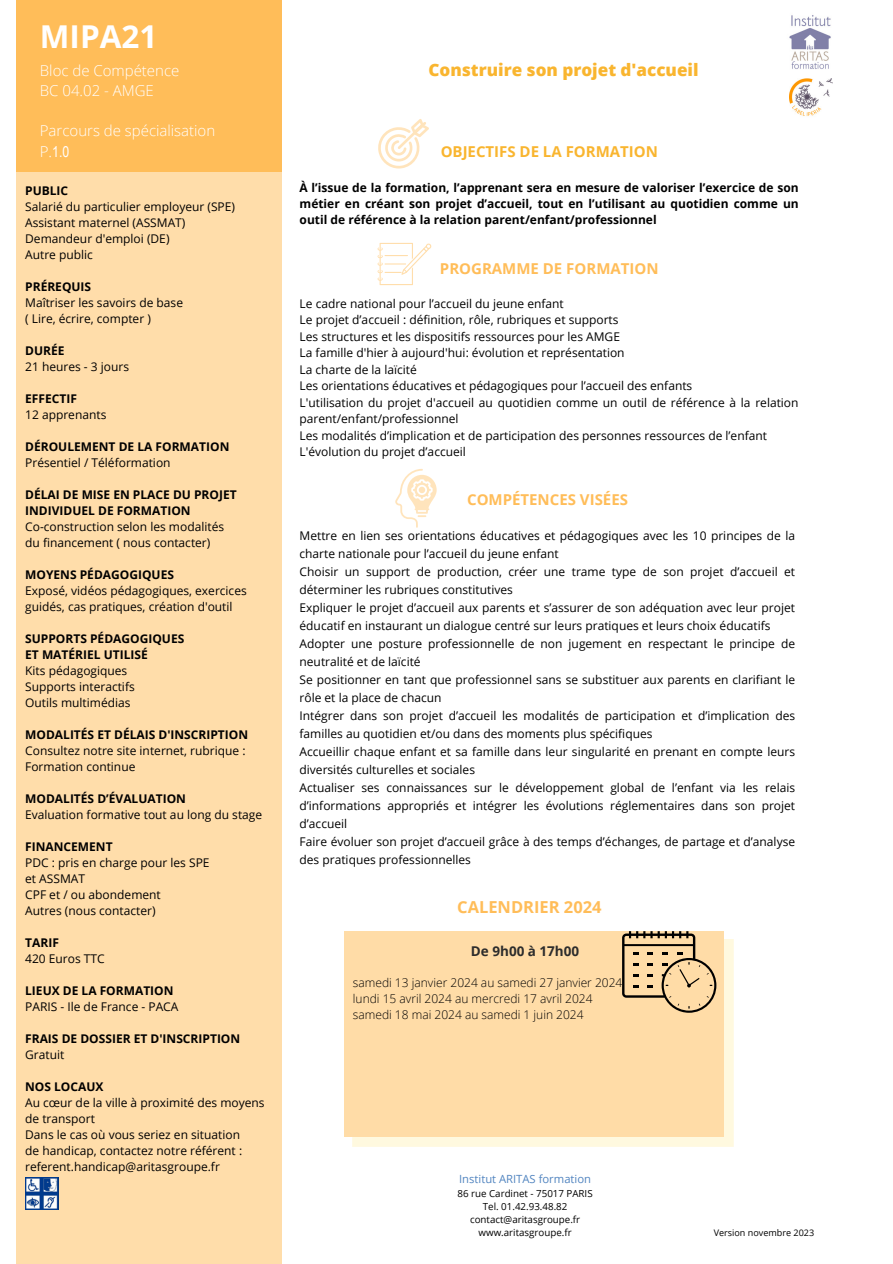
<style>
.page{position:relative;width:893px;height:1264px;background:#fff}
.page>*{position:absolute;margin:0;border:0;box-sizing:border-box;transform-origin:0 0}
.t1{font:700 31.5px "Open Sans";color:#fff}
.t2{font:800 17.1px "Open Sans";color:#f9b52f}
.t3{font:700 16.5px "Open Sans";color:#ffbd59}
.t4{font:300 15px/20.2px "Open Sans";color:#fff}
.t5{font:700 15px "Open Sans";color:#ffbd59}
.t6{font:700 15px "Open Sans";color:#f9b52f}
.t7{font:700 13.5px "Open Sans";color:#2c2c2c}
.t8{font:12px/18px "Open Sans";color:#000}
.t9{font:700 12px/16px "Open Sans";color:#000;text-align:justify}
.t10{font:300 12px "Open Sans";color:#000}
.t11{font:11.25px "Open Sans";color:#5285c0}
.t12{font:9.75px "Open Sans";color:#000}
.t13{font:9px "Open Sans";color:#000}
.s1{font-family:"Arial Narrow";font-weight:400}
</style>
<div class="page">
<div style="left:17px;top:130px;width:265px;height:1133px;background:#fda"></div>
<div style="left:17px;top:0;width:265px;height:171px;background:#ffbd59"></div>
<svg style="left:352px;top:939px;width:381px;height:207px;background:#fff6d9"></svg>
<div style="left:344px;top:931px;width:379px;height:205px;background:#ffdca7"></div>
<svg style="left:622px;top:931px;width:94px;height:81px"></svg>
<svg style="left:378px;top:119px;width:51px;height:49px"></svg>
<svg style="left:395px;top:469px;width:41px;height:58px"></svg>
<svg style="left:377px;top:243px;width:54px;height:42px"></svg>
<img style="left:789px;top:15px;width:42px;height:54px">
<img style="left:789px;top:78px;width:43px;height:38px">
<img style="left:25px;top:1177px;width:34px;height:32px">
<p class="t1" style="left:40px;top:15px;width:119px">MIPA21</p>
<p class="t4" style="left:40px;top:60px;width:141px">Bloc de Compétence<br>BC 04.02 - AMGE</p>
<p class="t4" style="left:40px;top:120px;width:177px">Parcours de spécialisation<br>P.<span class="s1">1.0</span></p>
<p class="t9" style="left:25px;top:182px;width:45px">PUBLIC</p>
<p class="t8" style="left:25px;top:197px;width:211px">Salarié du particulier employeur (SPE)</p>
<p class="t8" style="left:25px;top:213px;width:162px">Assistant maternel (ASSMAT)</p>
<p class="t8" style="left:25px;top:229px;width:146px">Demandeur d'emploi (DE)</p>
<p class="t8" style="left:25px;top:245px;width:69px">Autre public</p>
<p class="t9" style="left:25px;top:278px;width:67px">PRÉREQUIS</p>
<p class="t8" style="left:25px;top:293px;width:159px">Maîtriser les savoirs de base</p>
<p class="t8" style="left:25px;top:309px;width:127px">( Lire, écrire, compter )</p>
<p class="t9" style="left:25px;top:342px;width:41px">DURÉE</p>
<p class="t8" style="left:25px;top:357px;width:105px">21 heures - 3 jours</p>
<p class="t9" style="left:25px;top:390px;width:53px">EFFECTIF</p>
<p class="t8" style="left:25px;top:405px;width:83px">12 apprenants</p>
<p class="t9" style="left:25px;top:438px;width:206px">DÉROULEMENT DE LA FORMATION</p>
<p class="t8" style="left:25px;top:453px;width:147px">Présentiel / Téléformation</p>
<p class="t9" style="left:25px;top:486px;width:213px">DÉLAI DE MISE EN PLACE DU PROJET<br>INDIVIDUEL DE FORMATION</p>
<p class="t8" style="left:25px;top:517px;width:200px">Co-construction selon les modalités</p>
<p class="t8" style="left:25px;top:533px;width:187px">du financement ( nous contacter)</p>
<p class="t9" style="left:25px;top:566px;width:150px">MOYENS PÉDAGOGIQUES</p>
<p class="t8" style="left:25px;top:582px;width:223px;line-height:16px">Exposé, vidéos pédagogiques, exercices guidés, cas pratiques, création d'outil</p>
<p class="t9" style="left:25px;top:630px;width:161px">SUPPORTS PÉDAGOGIQUES</p>
<p class="t9" style="left:25px;top:646px;width:124px">ET MATÉRIEL UTILISÉ</p>
<p class="t8" style="left:25px;top:661px;width:104px">Kits pédagogiques</p>
<p class="t8" style="left:25px;top:677px;width:111px">Supports interactifs</p>
<p class="t8" style="left:25px;top:693px;width:107px">Outils multimédias</p>
<p class="t9" style="left:25px;top:726px;width:224px">MODALITÉS ET DÉLAIS D'INSCRIPTION</p>
<p class="t8" style="left:25px;top:742px;width:222px;line-height:16px">Consultez notre site internet, rubrique :<br>Formation continue</p>
<p class="t9" style="left:25px;top:790px;width:162px">MODALITÉS D’ÉVALUATION</p>
<p class="t8" style="left:25px;top:805px;width:238px">Evaluation formative tout au long du stage</p>
<p class="t9" style="left:25px;top:838px;width:89px">FINANCEMENT</p>
<p class="t8" style="left:25px;top:853px;width:186px">PDC : pris en charge pour les SPE</p>
<p class="t8" style="left:25px;top:869px;width:61px">et ASSMAT</p>
<p class="t8" style="left:25px;top:885px;width:137px">CPF et / ou abondement</p>
<p class="t8" style="left:25px;top:901px;width:132px">Autres (nous contacter)</p>
<p class="t9" style="left:25px;top:934px;width:35px">TARIF</p>
<p class="t8" style="left:25px;top:949px;width:81px">420 Euros TTC</p>
<p class="t9" style="left:25px;top:982px;width:150px">LIEUX DE LA FORMATION</p>
<p class="t8" style="left:25px;top:997px;width:155px">PARIS - Ile de France - PACA</p>
<p class="t9" style="left:25px;top:1030px;width:216px">FRAIS DE DOSSIER ET D'INSCRIPTION</p>
<p class="t8" style="left:25px;top:1045px;width:41px">Gratuit</p>
<p class="t9" style="left:25px;top:1078px;width:80px">NOS LOCAUX</p>
<p class="t8" style="left:25px;top:1094px;width:241px;line-height:16px">Au cœur de la ville à proximité des moyens de transport</p>
<p class="t8" style="left:25px;top:1125px;width:216px">Dans le cas où vous seriez en situation</p>
<p class="t8" style="left:25px;top:1142px;width:218px;line-height:16px">de handicap, contactez notre référent : referent.handicap@aritasgroupe.fr</p>
<p class="t2" style="left:428px;top:58px;width:272px">Construire son projet d'accueil</p>
<p class="t6" style="left:440px;top:141px;width:219px">OBJECTIFS DE LA FORMATION</p>
<p class="t9" style="left:299px;top:179px;width:500px">À l’issue de la formation, l’apprenant sera en mesure de valoriser l’exercice de son métier en créant son projet d’accueil, tout en l’utilisant au quotidien comme un outil de référence à la relation parent/enfant/professionnel</p>
<p class="t5" style="left:440px;top:258px;width:220px">PROGRAMME DE FORMATION</p>
<p class="t8" style="left:299px;top:294px;width:266px">Le cadre national pour l’accueil du jeune enfant</p>
<p class="t8" style="left:299px;top:311px;width:320px">Le projet d’accueil : définition, rôle, rubriques et supports</p>
<p class="t8" style="left:299px;top:327px;width:322px">Les structures et les dispositifs ressources pour les AMGE</p>
<p class="t8" style="left:299px;top:344px;width:326px">La famille d'hier à aujourd'hui: évolution et représentation</p>
<p class="t8" style="left:299px;top:360px;width:119px">La charte de la laïcité</p>
<p class="t8" style="left:299px;top:377px;width:394px">Les orientations éducatives et pédagogiques pour l’accueil des enfants</p>
<p class="t8" style="left:299px;top:394px;width:500px;line-height:16.5px">L'utilisation du projet d'accueil au quotidien comme un outil de référence à la relation parent/enfant/professionnel</p>
<p class="t8" style="left:299px;top:426px;width:469px">Les modalités d’implication et de participation des personnes ressources de l’enfant</p>
<p class="t8" style="left:299px;top:443px;width:168px">L'évolution du projet d’accueil</p>
<p class="t5" style="left:467px;top:489px;width:162px">COMPÉTENCES VISÉES</p>
<p class="t8" style="left:299px;top:526px;width:497px">Mettre en lien ses orientations éducatives et pédagogiques avec les 10 principes de la charte nationale pour l’accueil du jeune enfant</p>
<p class="t8" style="left:299px;top:562px;width:497px">Choisir un support de production, créer une trame type de son projet d’accueil et déterminer les rubriques constitutives</p>
<p class="t8" style="left:299px;top:598px;width:497px">Expliquer le projet d’accueil aux parents et s’assurer de son adéquation avec leur projet éducatif en instaurant un dialogue centré sur leurs pratiques et leurs choix éducatifs</p>
<p class="t8" style="left:299px;top:634px;width:497px">Adopter une posture professionnelle de non jugement en respectant le principe de neutralité et de laïcité</p>
<p class="t8" style="left:299px;top:670px;width:497px">Se positionner en tant que professionnel sans se substituer aux parents en clarifiant le rôle et la place de chacun</p>
<p class="t8" style="left:299px;top:706px;width:497px">Intégrer dans son projet d’accueil les modalités de participation et d’implication des familles au quotidien et/ou dans des moments plus spécifiques</p>
<p class="t8" style="left:299px;top:742px;width:497px">Accueillir chaque enfant et sa famille dans leur singularité en prenant en compte leurs diversités culturelles et sociales</p>
<p class="t8" style="left:299px;top:778px;width:497px;text-align:justify">Actualiser ses connaissances sur le développement global de l’enfant via les relais d’informations appropriés et intégrer les évolutions réglementaires dans son projet d’accueil</p>
<p class="t8" style="left:299px;top:832px;width:497px">Faire évoluer son projet d’accueil grâce à des temps d’échanges, de partage et d’analyse des pratiques professionnelles</p>
<p class="t3" style="left:457px;top:895px;width:146px">CALENDRIER 2024</p>
<p class="t7" style="left:471px;top:941px;width:110px">De 9h00 à 17h00</p>
<p class="t10" style="left:353px;top:973px;width:271px">samedi 13 janvier 2024 au samedi 27 janvier 2024</p>
<p class="t10" style="left:353px;top:989px;width:241px">lundi 15 avril 2024 au mercredi 17 avril 2024</p>
<p class="t10" style="left:353px;top:1005px;width:232px">samedi 18 mai 2024 au samedi 1 juin 2024</p>
<p class="t11" style="left:459px;top:1170px;width:133px">Institut ARITAS formation</p>
<p class="t12" style="left:457px;top:1186px;width:137px">86 rue Cardinet - 75017 PARIS</p>
<p class="t12" style="left:483px;top:1199px;width:86px">Tel. 01.42.93.48.82</p>
<p class="t12" style="left:470px;top:1212px;width:112px">contact@aritasgroupe.fr</p>
<p class="t12" style="left:478px;top:1225px;width:95px">www.aritasgroupe.fr</p>
<p class="t13" style="left:713px;top:1226px;width:102px">Version novembre 2023</p>
</div>
